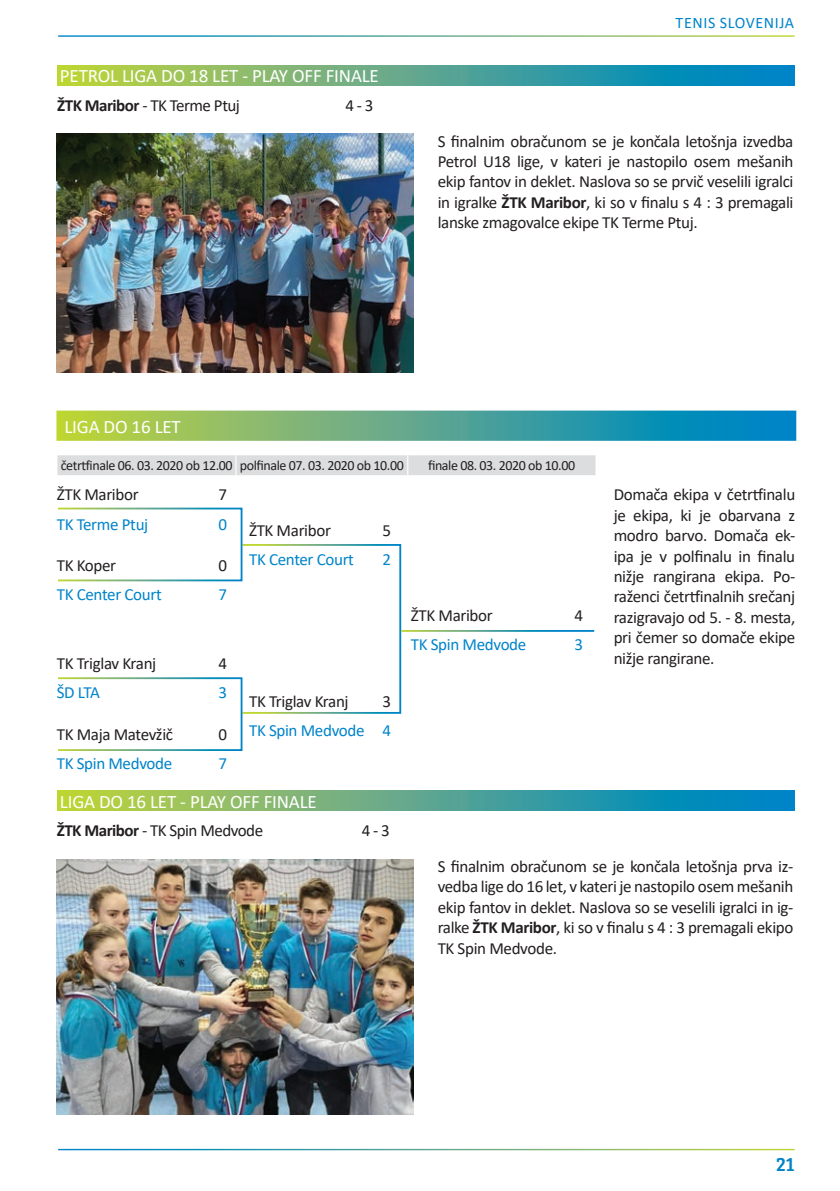
<style>
.page{position:relative;width:840px;height:1191px;background:#fff}
.page>*{position:absolute;margin:0;border:0;box-sizing:border-box;transform-origin:0 0}
.t1{font:20px "Bree Serif";color:#0084ca}
.t2{font:19px "Calibri";letter-spacing:-.01em;color:#fff}
.t3{font:17px/20.4px "Calibri";letter-spacing:-.02em;color:#231f20;text-align:justify}
.t4{font:17px "Calibri";letter-spacing:-.02em;color:#0084ca}
.t5{font:16px "Calibri";letter-spacing:.04em;color:#0084ca}
.t6{font:14px "Calibri";letter-spacing:-.03em;color:#231f20}
.s1{font-weight:700}
</style>
<div class="page">
<div style="left:241px;top:544px;width:160px;height:170px;border:2px solid #fff"></div>
<svg style="left:59px;top:413px;width:733px;height:25px;background:#58a88a"></svg>
<div style="left:57px;top:507px;width:185px;height:74px;border:2px solid #fff"></div>
<div style="left:57px;top:677px;width:185px;height:74px;border:2px solid #fff"></div>
<div style="left:57px;top:455px;width:538px;height:20px;background:#dcdddf"></div>
<svg style="left:57px;top:65px;width:737px;height:20px;background:#58a88a"></svg>
<svg style="left:57px;top:790px;width:737px;height:20px;background:#58a88a"></svg>
<img style="left:57px;top:134px;width:356px;height:239px">
<img style="left:57px;top:859px;width:356px;height:255px">
<p class="t2" style="left:60px;top:63px;width:320px">PETROL LIGA DO 18 LET - PLAY OFF FINALE</p>
<p class="t3" style="left:57px;top:94px;width:184px"><span class="s1">ŽTK Maribor</span> - TK Terme Ptuj</p>
<p class="t3" style="left:345px;top:94px;width:30px">4 - 3</p>
<p class="t5" style="left:675px;top:11px;width:120px">TENIS SLOVENIJA</p>
<p class="t3" style="left:437px;top:130px;width:357px">S finalnim obračunom se je končala letošnja izvedba Petrol U18 lige, v kateri je nastopilo osem mešanih ekip fantov in deklet. Naslova so se prvič veselili igralci in igralke <span class="s1">ŽTK Maribor</span>, ki so v finalu s 4 : 3 premagali lanske zmagovalce ekipe TK Terme Ptuj.</p>
<p class="t2" style="left:64px;top:413px;width:118px">LIGA DO 16 LET</p>
<p class="t6" style="left:61px;top:456px;width:344px">četrtfinale 06. 03. 2020 ob 12.00 polfinale 07. 03. 2020 ob 10.00</p>
<p class="t6" style="left:428px;top:456px;width:149px">finale 08. 03. 2020 ob 10.00</p>
<p class="t3" style="left:57px;top:484px;width:83px">ŽTK Maribor</p>
<p class="t3" style="left:218px;top:484px;width:10px">7</p>
<p class="t4" style="left:57px;top:512px;width:93px">TK Terme Ptuj</p>
<p class="t4" style="left:218px;top:512px;width:10px">0</p>
<p class="t3" style="left:249px;top:519px;width:83px">ŽTK Maribor</p>
<p class="t3" style="left:382px;top:519px;width:10px">5</p>
<p class="t4" style="left:249px;top:547px;width:106px">TK Center Court</p>
<p class="t4" style="left:382px;top:547px;width:10px">2</p>
<p class="t3" style="left:57px;top:555px;width:61px">TK Koper</p>
<p class="t3" style="left:218px;top:555px;width:10px">0</p>
<p class="t4" style="left:57px;top:583px;width:106px">TK Center Court</p>
<p class="t4" style="left:218px;top:583px;width:10px">7</p>
<p class="t3" style="left:57px;top:653px;width:101px">TK Triglav Kranj</p>
<p class="t3" style="left:218px;top:653px;width:10px">4</p>
<p class="t4" style="left:57px;top:681px;width:45px">ŠD LTA</p>
<p class="t4" style="left:218px;top:681px;width:10px">3</p>
<p class="t3" style="left:57px;top:723px;width:118px">TK Maja Matevžič</p>
<p class="t3" style="left:218px;top:723px;width:10px">0</p>
<p class="t4" style="left:57px;top:751px;width:117px">TK Spin Medvode</p>
<p class="t4" style="left:218px;top:751px;width:10px">7</p>
<p class="t3" style="left:249px;top:690px;width:101px">TK Triglav Kranj</p>
<p class="t3" style="left:382px;top:690px;width:10px">3</p>
<p class="t4" style="left:249px;top:718px;width:143px">TK Spin Medvode 4</p>
<p class="t2" style="left:60px;top:788px;width:258px">LIGA DO 16 LET - PLAY OFF FINALE</p>
<p class="t3" style="left:57px;top:819px;width:208px"><span class="s1">ŽTK Maribor</span> - TK Spin Medvode</p>
<p class="t3" style="left:361px;top:819px;width:30px">4 - 3</p>
<p class="t3" style="left:410px;top:604px;width:83px">ŽTK Maribor</p>
<p class="t3" style="left:574px;top:604px;width:10px">4</p>
<p class="t4" style="left:410px;top:632px;width:117px">TK Spin Medvode</p>
<p class="t4" style="left:574px;top:632px;width:10px">3</p>
<p class="t3" style="left:613px;top:484px;width:183px">Domača ekipa v četrtfinalu je ekipa, ki je obarvana z modro barvo. Domača ek&shy;ipa je v polfinalu in finalu nižje rangirana ekipa. Po&shy;raženci četrtfinalnih srečanj razigravajo od 5. - 8. mesta, pri čemer so domače ekipe nižje rangirane.</p>
<p class="t3" style="left:437px;top:855px;width:357px">S finalnim obračunom se je končala letošnja prva iz&shy;vedba lige do 16 let, v kateri je nastopilo osem mešanih ekip fantov in deklet. Naslova so se veselili igralci in ig&shy;ralke <span class="s1">ŽTK Maribor</span>, ki so v finalu s 4 : 3 premagali ekipo TK Spin Medvode.</p>
<p class="t1" style="left:775px;top:1149px;width:20px">21</p>
</div>
